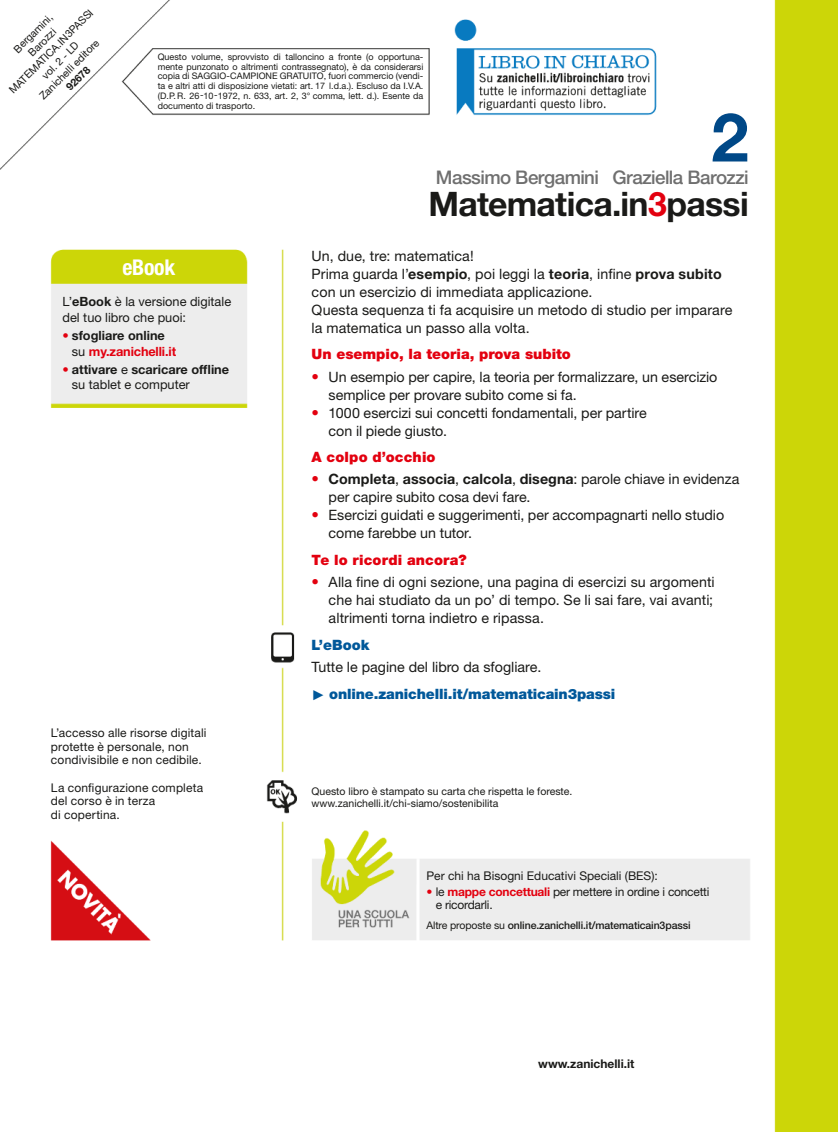
<style>
.page{position:relative;width:838px;height:1132px;background:#fff}
.page>*{position:absolute;margin:0;border:0;box-sizing:border-box;transform-origin:0 0}
.t1{font:700 67.5px "Helvetica Neue LT Std";color:#004887}
.t2{font:700 33.75px "Helvetica Neue LT Std";letter-spacing:-.02em;color:#1a1a18}
.t3{font:700 condensed 21.75px "Helvetica Neue LT Std";letter-spacing:-.01em;color:#fff}
.t4{font:500 18.75px "Helvetica Neue LT Std";letter-spacing:-.03em;color:#6f6f6f}
.t5{font:14.25px/18px "Helvetica Neue LT Std";color:#1a1a18}
.t6{font:900 14.25px/26.5px "Helvetica Neue LT Std";letter-spacing:-.01em;color:#00589a}
.t7{font:900 14.25px "Helvetica Neue LT Std";color:#e3000f}
.t8{font:12.75px/15.8px "Helvetica Neue LT Std";color:#1a1a18}
.t9{font:700 12.75px/15.8px "Helvetica Neue LT Std";color:#1a1a18}
.t10{font:700 12.75px/15.8px "Helvetica Neue LT Std";letter-spacing:-.005em;color:#e3000f}
.t11{font:12px/13.5px "Helvetica Neue LT Std";letter-spacing:.01em;color:#1a1a18}
.t12{font:12px/13.5px "Helvetica Neue LT Std";letter-spacing:-.02em;color:#1a1a18}
.t13{font:700 12px "Helvetica Neue LT Std";color:#1a1a18}
.t14{font:10.5px/12.8px "Helvetica Neue LT Std";color:#1a1a18;text-align:center}
.t15{font:500 10.5px "Helvetica Neue LT Std";letter-spacing:-.01em;color:#1a1a18}
.t16{font:700 10.5px "Helvetica Neue LT Std";color:#1a1a18}
.t17{font:9px/9.8px "Helvetica Neue LT Std";color:#1a1a18;text-align:justify}
.s1{color:#e3000f}
.s2{font-weight:700}
.s3{color:#1a1a18}
.s4{font-weight:400;color:#1a1a18}
.s5{font-weight:400}
.s6{font-size:15px;color:#e3000f}
.s7{font-family:"Times New Roman";font-weight:400}
.s8{font-weight:700;color:#e3000f}
</style>
<div class="page">
<img style="left:0;top:0;width:838px;height:1131px">
<p class="t14" style="left:-11px;top:70px;width:115px;rotate:-45deg">Bergamini,<br>Barozzi<br>MATEMATICA.IN3PASSI vol. 2 - LD<br>Zanichelli editore</p>
<p class="t16" style="left:65px;top:86px;width:31px;rotate:-45deg">92678</p>
<p class="t17" style="left:158px;top:53px;width:267px">Questo volume, sprovvisto di talloncino a fronte (o opportuna&shy;mente punzonato o altrimenti contrassegnato), è da considerarsi copia di SAGGIO-CAMPIONE GRATUITO, fuori commercio (vendi&shy;ta e altri atti di disposizione vietati: art. 17 l.d.a.). Escluso da I.V.A. (D.P.R. 26-10-1972, n. 633, art. 2, 3° comma, lett. d.). Esente da documento di trasporto.</p>
<h1 class="t1" style="left:711px;top:113px;width:39px">2</h1>
<h3 class="t4" style="left:436px;top:166px;width:314px">Massimo Bergamini Graziella Barozzi</h3>
<h2 class="t2" style="left:428px;top:192px;width:322px">Matematica.in<span class="s1">3</span>passi</h2>
<h3 class="t3" style="left:122px;top:255px;width:54px">eBook</h3>
<p class="t8" style="left:63px;top:295px;width:170px">L’<span class="s2">eBook</span> è la versione digitale del tuo libro che puoi:</p>
<p class="t10" style="left:72px;top:328px;width:106px;text-indent:-9px">• <span class="s3">sfogliare online </span><span class="s4">su</span> my.zanichelli.it</p>
<p class="t9" style="left:72px;top:362px;width:159px;text-indent:-9px"><span class="s1">•</span> attivare <span class="s5">e</span> scaricare offline <span class="s5">su tablet e computer</span></p>
<p class="t11" style="left:51px;top:727px;width:157px">L’accesso alle risorse digitali protette è personale, non condivisibile e non cedibile.</p>
<p class="t11" style="left:51px;top:781px;width:154px">La configurazione completa del corso è in terza<br>di copertina.</p>
<p class="t5" style="left:311px;top:248px;width:422px">Un, due, tre: matematica!<br>Prima guarda l’<span class="s2">esempio</span>, poi leggi la <span class="s2">teoria</span>, infine <span class="s2">prova subito </span>con un esercizio di immediata applicazione.<br>Questa sequenza ti fa acquisire un metodo di studio per imparare la matematica un passo alla volta.</p>
<p class="t7" style="left:311px;top:349px;width:261px">Un esempio, la teoria, prova subito</p>
<p class="t5" style="left:328px;top:369px;width:390px;text-indent:-17px"><span class="s6">•</span> Un esempio per capire, la teoria per formalizzare, un esercizio semplice per provare subito come si fa.</p>
<p class="t5" style="left:328px;top:405px;width:320px;text-indent:-17px"><span class="s6">•</span> 1000 esercizi sui concetti fondamentali, per partire con il piede giusto.</p>
<p class="t7" style="left:311px;top:452px;width:125px">A colpo d’occhio</p>
<p class="t5" style="left:328px;top:471px;width:412px;text-indent:-17px"><span class="s6">•</span> <span class="s2">Completa</span>, <span class="s2">associa</span>, <span class="s2">calcola</span>, <span class="s2">disegna</span>: parole chiave in evidenza per capire subito cosa devi fare.</p>
<p class="t5" style="left:328px;top:507px;width:397px;text-indent:-17px"><span class="s6">•</span> Esercizi guidati e suggerimenti, per accompagnarti nello studio come farebbe un tutor.</p>
<p class="t7" style="left:311px;top:554px;width:157px">Te lo ricordi ancora?</p>
<p class="t5" style="left:328px;top:574px;width:387px;text-align:justify;text-indent:-17px"><span class="s6">•</span> Alla fine di ogni sezione, una pagina di esercizi su argomenti che hai studiato da un po’ di tempo. Se li sai fare, vai avanti; altrimenti torna indietro e ripassa.</p>
<p class="t6" style="left:311px;top:632px;width:59px">L’eBook</p>
<p class="t6" style="left:311px;top:654px;width:305px"><span class="s4">Tutte le pagine del libro da sfogliare.<br></span><span class="s7">►</span> online.zanichelli.it/matematicain3passi</p>
<p class="t14" style="left:311px;top:786px;width:262px;line-height:12px;text-align:left">Questo libro è stampato su carta che rispetta le foreste. www.zanichelli.it/chi-siamo/sostenibilita</p>
<p class="t11" style="left:426px;top:869px;width:233px">Per chi ha Bisogni Educativi Speciali (BES):</p>
<p class="t12" style="left:436px;top:885px;width:275px;text-indent:-9px"><span class="s1">•</span> le <span class="s8">mappe concettuali</span> per mettere in ordine i concetti e ricordarli.</p>
<p class="t15" style="left:426px;top:918px;width:266px"><span class="s5">Altre proposte su</span> online.zanichelli.it/matematicain3passi</p>
<p class="t13" style="left:538px;top:1059px;width:98px">www.zanichelli.it</p>
</div>
